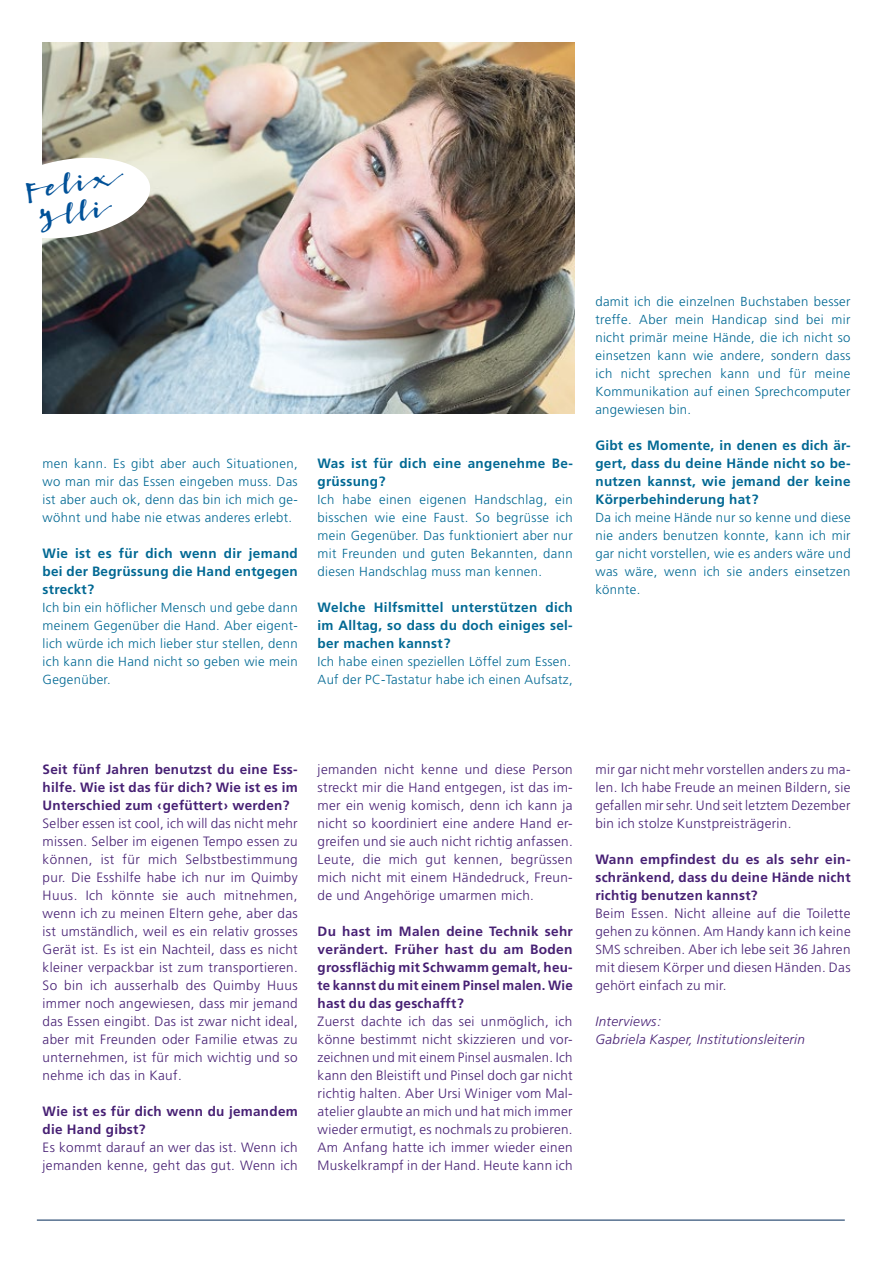
<style>
.page{position:relative;width:893px;height:1263px;background:#fff}
.page>*{position:absolute;margin:0;border:0;box-sizing:border-box;transform-origin:0 0}
.t1{font:24px/29.7px "Bambusa Pro Bold";color:#005198;text-align:center}
.t2{font:300 13.5px/18px "Frutiger LT Std";letter-spacing:.025em;color:#472074;text-align:justify}
.t3{font:700 13.5px/18px "Frutiger LT Std";letter-spacing:.02em;color:#472074;text-align:justify}
.t4{font:700 13.5px/18px "Frutiger LT Std";letter-spacing:.02em;color:#006893;text-align:justify}
.t5{font:italic 300 13.5px/18px "Frutiger LT Std";letter-spacing:.025em;color:#472074}
.t6{font:300 13.2px/18px "Frutiger LT Std";letter-spacing:.025em;color:#006893;text-align:justify}
.s1{font-size:13.2px}
</style>
<div class="page">
<img style="left:43px;top:43px;width:531px;height:371px">
<svg style="left:42px;top:153px;width:111px;height:90px"></svg>
<hr style="left:37px;top:1220px;width:808px;height:1px;background:#002857">
<h1 class="t1" style="left:16px;top:177px;width:98px;rotate:-9deg">Felix<br>Illi</h1>
<p class="t6" style="left:43px;top:455px;width:257px">men kann. Es gibt aber auch Situationen, wo man mir das Essen eingeben muss. Das ist aber auch ok, denn das bin ich mich ge&shy;wöhnt und habe nie etwas anderes erlebt.</p>
<p class="t4" style="left:43px;top:544px;width:257px">Wie ist es für dich wenn dir jemand bei der Begrüssung die Hand entgegen streckt?</p>
<p class="t6" style="left:43px;top:599px;width:257px">Ich bin ein höflicher Mensch und gebe dann meinem Gegenüber die Hand. Aber eigent&shy;lich würde ich mich lieber stur stellen, denn ich kann die Hand nicht so geben wie mein Gegenüber.</p>
<p class="t4" style="left:318px;top:454px;width:257px">Was ist für dich eine angenehme Be&shy;grüssung?</p>
<p class="t6" style="left:318px;top:491px;width:257px">Ich habe einen eigenen Handschlag, ein bisschen wie eine Faust. So begrüsse ich mein Gegenüber. Das funktioniert aber nur mit Freunden und guten Bekannten, dann diesen Handschlag muss man kennen.</p>
<p class="t4" style="left:318px;top:598px;width:257px">Welche Hilfsmittel unterstützen dich im Alltag, so dass du doch einiges sel&shy;ber machen kannst?</p>
<p class="t6" style="left:318px;top:653px;width:257px">Ich habe einen speziellen Löffel zum Essen.<br>Auf der PC-Tastatur habe ich einen Aufsatz,</p>
<p class="t6" style="left:595px;top:293px;width:257px">damit ich die einzelnen Buchstaben besser treffe. Aber mein Handicap sind bei mir nicht primär meine Hände, die ich nicht so einsetzen kann wie andere, sondern dass ich nicht sprechen kann und für meine Kommunikation auf einen Sprechcomputer angewiesen bin.</p>
<p class="t4" style="left:595px;top:436px;width:257px">Gibt es Momente, in denen es dich är&shy;gert, dass du deine Hände nicht so be&shy;nutzen kannst, wie jemand der keine Körperbehinderung hat?</p>
<p class="t6" style="left:595px;top:509px;width:257px">Da ich meine Hände nur so kenne und diese nie anders benutzen konnte, kann ich mir gar nicht vorstellen, wie es anders wäre und was wäre, wenn ich sie anders einsetzen könnte.</p>
<p class="t3" style="left:43px;top:760px;width:257px">Seit fünf Jahren benutzst du eine Ess&shy;hilfe. Wie ist das für dich? Wie ist es im Unterschied zum ‹gefüttert› werden?</p>
<p class="t2" style="left:43px;top:814px;width:257px">Selber essen ist cool, ich will das nicht mehr missen. Selber im eigenen Tempo essen zu können, ist für mich Selbstbestimmung pur. Die Esshilfe habe ich nur im Quimby Huus. Ich könnte sie auch mitnehmen, wenn ich zu meinen Eltern gehe, aber das ist umständlich, weil es ein relativ grosses Gerät ist. Es ist ein Nachteil, dass es nicht kleiner verpackbar ist zum transportieren.<br>So bin ich ausserhalb des Quimby Huus immer noch angewiesen, dass mir jemand das Essen eingibt. Das ist zwar nicht ideal, aber mit Freunden oder Familie etwas zu unternehmen, ist für mich wichtig und so nehme ich das in Kauf.</p>
<p class="t3" style="left:43px;top:1102px;width:257px">Wie ist es für dich wenn du jemandem die Hand gibst?</p>
<p class="t2" style="left:43px;top:1138px;width:257px">Es kommt darauf an wer das ist. Wenn ich jemanden kenne, geht das gut. Wenn ich</p>
<p class="t2" style="left:318px;top:760px;width:257px">jemanden nicht kenne und diese Person streckt mir die Hand entgegen, ist das im&shy;mer ein wenig komisch, denn ich kann ja nicht so koordiniert eine andere Hand er&shy;greifen und sie auch nicht richtig anfassen.<br>Leute, die mich gut kennen, begrüssen mich nicht mit einem Händedruck, Freun&shy;de und Angehörige umarmen mich.</p>
<p class="t3" style="left:318px;top:922px;width:257px">Du hast im Malen deine Technik sehr verändert. Früher hast du am Boden grossflächig mit Schwamm gemalt, heu&shy;te kannst du mit einem Pinsel malen. Wie hast du das geschafft?</p>
<p class="t2" style="left:318px;top:1012px;width:257px">Zuerst dachte ich das sei unmöglich, ich könne bestimmt nicht skizzieren und vor&shy;zeichnen und mit einem Pinsel ausmalen. Ich kann den Bleistift und Pinsel doch gar nicht richtig halten. Aber Ursi Winiger vom Mal&shy;atelier glaubte an mich und hat mich immer wieder ermutigt, es nochmals zu probieren.<br>Am Anfang hatte ich immer wieder einen Muskelkrampf in der Hand. Heute kann ich</p>
<p class="t2" style="left:595px;top:760px;width:257px">mir gar nicht mehr vorstellen anders zu ma&shy;len. Ich habe Freude an meinen Bildern, sie gefallen mir sehr. Und seit letztem Dezember bin ich stolze Kunstpreisträgerin.</p>
<p class="t3" style="left:595px;top:850px;width:257px">Wann empfindest du es als sehr ein&shy;schränkend, dass du deine Hände nicht richtig benutzen kannst?</p>
<p class="t2" style="left:595px;top:904px;width:257px">Beim Essen. Nicht alleine auf die Toilette gehen zu können. Am Handy kann ich keine <span class="s1">SMS</span> schreiben. Aber ich lebe seit 36 Jahren mit diesem Körper und diesen Händen. Das gehört einfach zu mir.</p>
<p class="t5" style="left:595px;top:1012px;width:211px">Interviews:<br>Gabriela Kasper, Institutionsleiterin</p>
</div>
